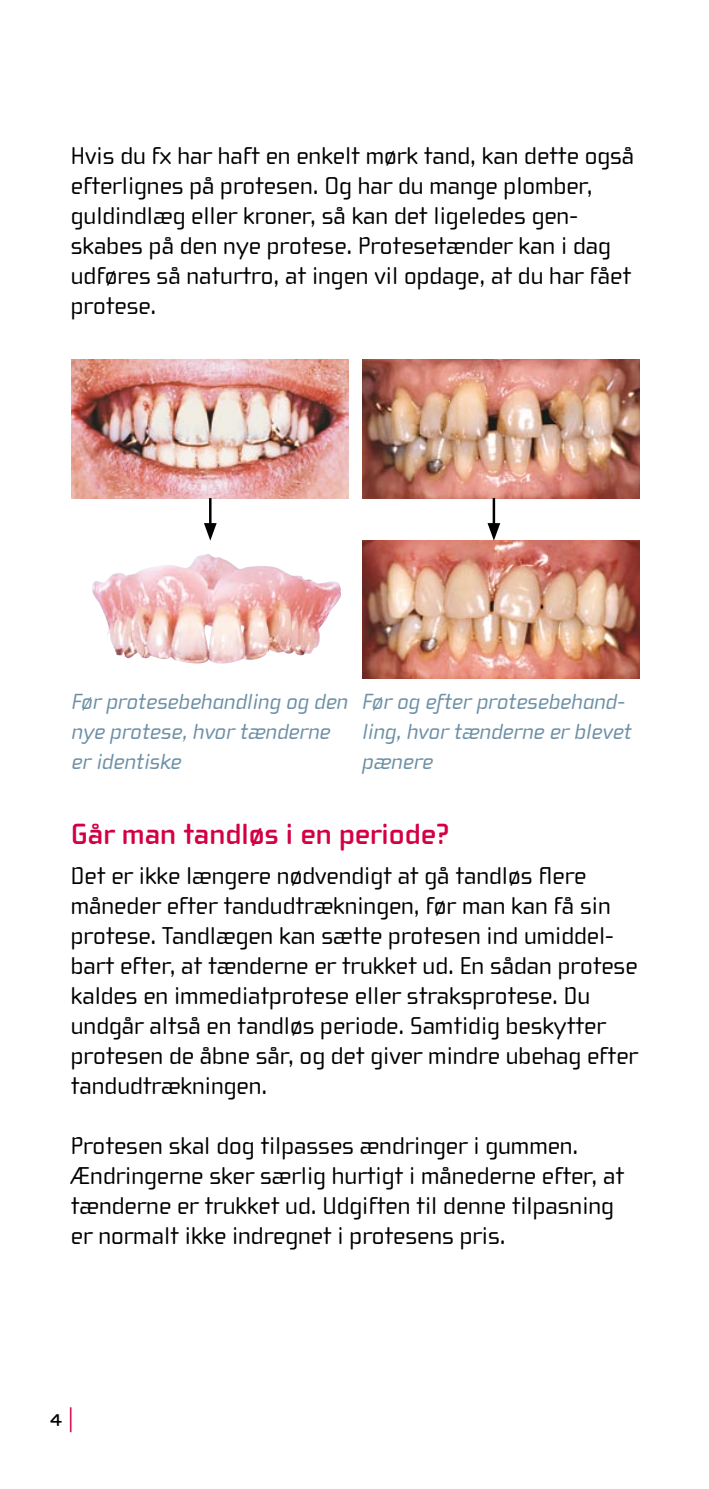
<style>
.page{position:relative;width:709px;height:1489px;background:#fff}
.page>*{position:absolute;margin:0;border:0;box-sizing:border-box;transform-origin:0 0}
.t1{font:700 30px "Cholla Wide OT";color:#d30043}
.t2{font:25px/30px "Cholla Wide OT";color:#000}
.t3{font:25px "Cholla Unicase OT";color:#d30043}
.t4{font:italic 22.5px/30px "Cholla Wide OT";color:#6d90a6}
</style>
<div class="page">
<img style="left:72px;top:360px;width:276px;height:138px">
<img style="left:92px;top:553px;width:249px;height:111px">
<img style="left:362px;top:360px;width:277px;height:138px">
<img style="left:362px;top:540px;width:277px;height:139px">
<hr style="left:209px;top:498px;width:2px;height:29px;background:#000">
<svg style="left:204px;top:523px;width:13px;height:17px"></svg>
<hr style="left:492px;top:498px;width:3px;height:29px;background:#000">
<svg style="left:487px;top:523px;width:13px;height:17px"></svg>
<p class="t2" style="left:71px;top:140px;width:565px">Hvis du fx har haft en enkelt mørk tand, kan dette også efterlignes på protesen. Og har du mange plomber, guldindlæg eller kroner, så kan det ligeledes gen&shy;skabes på den nye protese. Protesetænder kan i dag udføres så naturtro, at ingen vil opdage, at du har fået protese.</p>
<p class="t4" style="left:72px;top:687px;width:278px">Før protesebehandling og den nye protese, hvor tænderne er identiske</p>
<p class="t4" style="left:362px;top:687px;width:271px">Før og efter protesebehand&shy;ling, hvor tænderne er blevet pænere</p>
<p class="t1" style="left:71px;top:817px;width:380px">Går man tandløs i en periode?</p>
<p class="t2" style="left:71px;top:860px;width:568px">Det er ikke længere nødvendigt at gå tandløs flere måneder efter tandudtrækningen, før man kan få sin protese. Tandlægen kan sætte protesen ind umiddel&shy;bart efter, at tænderne er trukket ud. En sådan protese kaldes en immediatprotese eller straksprotese. Du undgår altså en tandløs periode. Samtidig beskytter protesen de åbne sår, og det giver mindre ubehag efter tandudtrækningen.</p>
<p class="t2" style="left:71px;top:1130px;width:555px">Protesen skal dog tilpasses ændringer i gummen.<br>Ændringerne sker særlig hurtigt i månederne efter, at tænderne er trukket ud. Udgiften til denne tilpasning er normalt ikke indregnet i protesens pris.</p>
<p class="t3" style="left:68px;top:1403px;width:7px">|</p>
</div>
